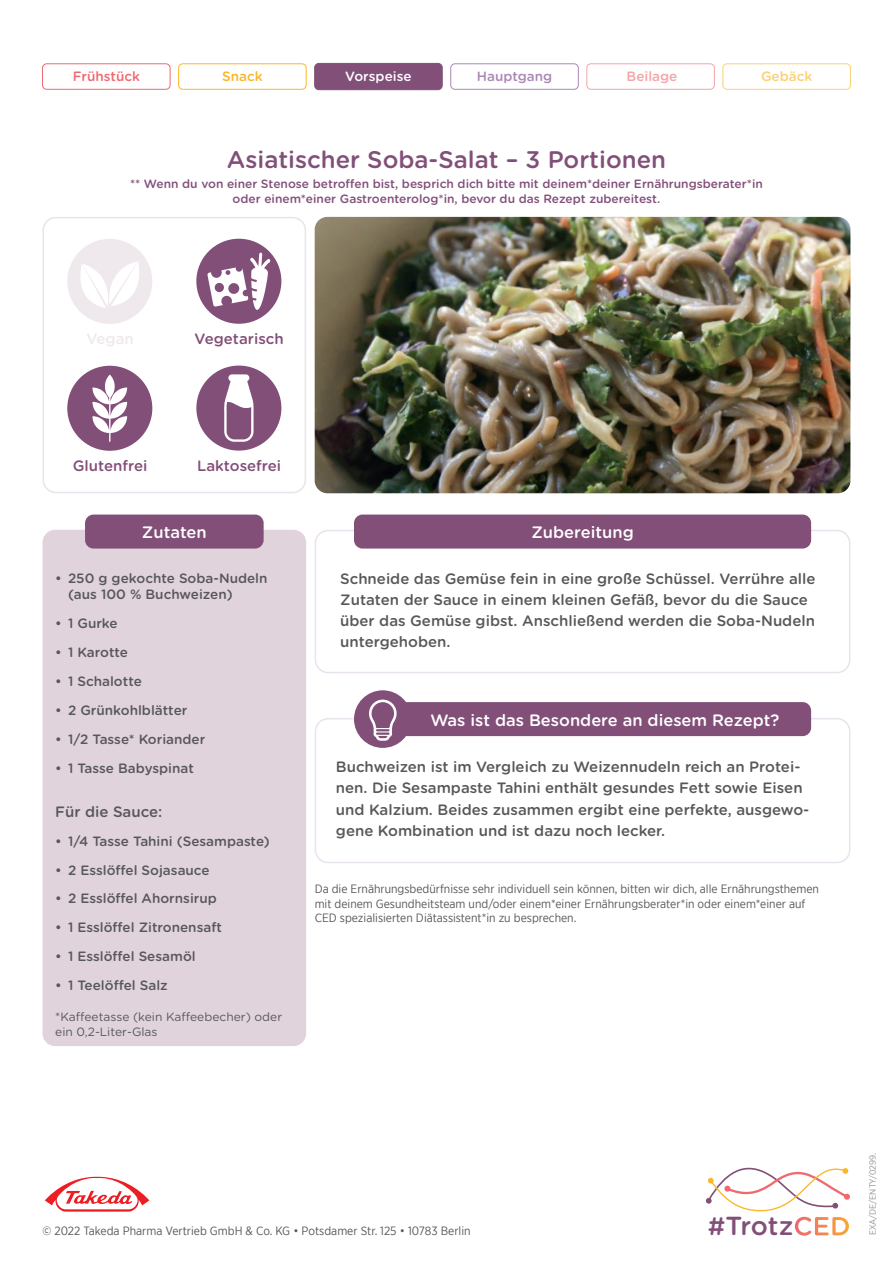
<style>
.page{position:relative;width:893px;height:1263px;background:#fff}
.page>*{position:absolute;margin:0;border:0;box-sizing:border-box;transform-origin:0 0}
.t1{font:500 26.1px "Gotham Rounded";color:#824f78}
.t2{font:500 24px "Gotham Rounded";color:#824f78}
.t3{font:500 16.5px "Gotham Rounded";color:#fff}
.t4{font:500 15px/21px "Gotham Rounded";color:#57585a}
.t5{font:500 15px "Gotham Rounded";color:#824f78}
.t6{font:500 15px "Gotham Rounded";color:#efe9ed}
.t7{font:500 13.5px/16.2px "Gotham Rounded";color:#57585a}
.t8{font:500 13.5px "Gotham Rounded";color:#ef6971}
.t9{font:500 13.5px "Gotham Rounded";color:#fff}
.t10{font:500 13.5px "Gotham Rounded";color:#ac86b6}
.t11{font:500 13.5px "Gotham Rounded";color:#f5a4a8}
.t12{font:500 13.5px "Gotham Rounded";color:#fbd174}
.t13{font:500 13.5px "Gotham Rounded";color:#fbb729}
.t14{font:12px/14.4px "Gotham Narrow";color:#57585a}
.t15{font:500 12px/14.4px "Gotham Rounded";color:#824f78;text-align:center}
.t16{font:12px/14.4px "Gotham Rounded";color:#57585a}
.t17{font:9px "Gotham Narrow";color:#939598}
.s1{font-size:25.2px}
.s2{color:#fff}
</style>
<div class="page">
<div style="left:43px;top:530px;width:263px;height:516px;background:#e1d3dc;border-radius:13px"></div>
<div style="left:43px;top:217px;width:263px;height:276px;border:2px solid #eae2ec;border-radius:13px"></div>
<div style="left:315px;top:530px;width:535px;height:143px;border:2px solid #eae2ec;border-radius:13px"></div>
<div style="left:315px;top:718px;width:535px;height:145px;border:2px solid #eae2ec;border-radius:13px"></div>
<img style="left:315px;top:217px;width:535px;height:276px">
<div style="left:85px;top:514px;width:179px;height:35px;background:#824f78;border-radius:9px"></div>
<div style="left:354px;top:514px;width:457px;height:35px;background:#824f78;border-radius:9px"></div>
<div style="left:42px;top:63px;width:128px;height:27px;border:1px solid #ef6971;border-radius:4px"></div>
<div style="left:722px;top:63px;width:129px;height:27px;border:1px solid #fbd174;border-radius:4px"></div>
<div style="left:586px;top:63px;width:129px;height:27px;border:1px solid #f5a4a8;border-radius:4px"></div>
<div style="left:450px;top:63px;width:129px;height:27px;border:1px solid #ac86b6;border-radius:4px"></div>
<div style="left:178px;top:63px;width:129px;height:27px;border:1px solid #fbb729;border-radius:4px"></div>
<div style="left:315px;top:63px;width:127px;height:27px;background:#824f78;border-radius:4px"></div>
<div style="left:314px;top:63px;width:129px;height:27px;border:1px solid #824f78;border-radius:4px"></div>
<div style="left:399px;top:702px;width:412px;height:34px;background:#824f78;border-radius:9px"></div>
<div style="left:354px;top:690px;width:58px;height:58px;background:#824f78;border-radius:50%"></div>
<svg style="left:369px;top:700px;width:28px;height:41px"></svg>
<div style="left:196px;top:239px;width:85px;height:85px;background:#824f78;border-radius:50%"></div>
<div style="left:67px;top:239px;width:85px;height:85px;background:#efe9ed;border-radius:50%"></div>
<svg style="left:71px;top:262px;width:76px;height:46px"></svg>
<svg style="left:207px;top:253px;width:63px;height:57px"></svg>
<div style="left:196px;top:366px;width:85px;height:85px;background:#824f78;border-radius:50%"></div>
<svg style="left:224px;top:374px;width:30px;height:68px"></svg>
<div style="left:67px;top:366px;width:85px;height:85px;background:#824f78;border-radius:50%"></div>
<svg style="left:92px;top:375px;width:35px;height:67px"></svg>
<svg style="left:45px;top:1176px;width:105px;height:36px"></svg>
<svg style="left:706px;top:1167px;width:144px;height:45px"></svg>
<p class="t8" style="left:73px;top:66px;width:69px">Frühstück</p>
<p class="t13" style="left:222px;top:66px;width:42px">Snack</p>
<p class="t9" style="left:345px;top:66px;width:68px">Vorspeise</p>
<p class="t10" style="left:477px;top:66px;width:77px">Hauptgang</p>
<p class="t11" style="left:627px;top:66px;width:52px">Beilage</p>
<p class="t12" style="left:761px;top:66px;width:53px">Gebäck</p>
<h2 class="t2" style="left:227px;top:142px;width:441px">Asiatischer Soba-Salat – 3 Portionen</h2>
<p class="t15" style="left:130px;top:176px;width:634px">** Wenn du von einer Stenose betroffen bist, besprich dich bitte mit deinem*deiner Ernährungsberater*in oder einem*einer Gastroenterolog*in, bevor du das Rezept zubereitest.</p>
<p class="t6" style="left:86px;top:328px;width:49px">Vegan</p>
<p class="t5" style="left:73px;top:454px;width:76px">Glutenfrei</p>
<p class="t5" style="left:195px;top:328px;width:91px">Vegetarisch</p>
<p class="t5" style="left:197px;top:454px;width:85px">Laktosefrei</p>
<p class="t3" style="left:142px;top:520px;width:66px">Zutaten</p>
<p class="t3" style="left:531px;top:520px;width:104px">Zubereitung</p>
<p class="t7" style="left:68px;top:570px;width:201px;text-indent:-13px">• 250 g gekochte Soba-Nudeln (aus 100 % Buchweizen)</p>
<p class="t7" style="left:55px;top:615px;width:64px">• 1 Gurke</p>
<p class="t7" style="left:55px;top:644px;width:74px">• 1 Karotte</p>
<p class="t7" style="left:55px;top:673px;width:88px">• 1 Schalotte</p>
<p class="t7" style="left:55px;top:702px;width:134px">• 2 Grünkohlblätter</p>
<p class="t7" style="left:55px;top:731px;width:152px">• 1/2 Tasse* Koriander</p>
<p class="t7" style="left:55px;top:760px;width:140px">• 1 Tasse Babyspinat</p>
<p class="t4" style="left:55px;top:800px;width:109px">Für die Sauce:</p>
<p class="t7" style="left:55px;top:832px;width:216px">• 1/4 Tasse Tahini (Sesampaste)</p>
<p class="t7" style="left:55px;top:861px;width:156px">• 2 Esslöffel Sojasauce</p>
<p class="t7" style="left:55px;top:890px;width:163px">• 2 Esslöffel Ahornsirup</p>
<p class="t7" style="left:55px;top:919px;width:168px">• 1 Esslöffel Zitronensaft</p>
<p class="t7" style="left:55px;top:948px;width:142px">• 1 Esslöffel Sesamöl</p>
<p class="t7" style="left:55px;top:977px;width:114px">• 1 Teelöffel Salz</p>
<p class="t16" style="left:55px;top:1009px;width:228px">*Kaffeetasse (kein Kaffeebecher) oder ein 0,2-Liter-Glas</p>
<p class="t4" style="left:340px;top:568px;width:477px">Schneide das Gemüse fein in eine große Schüssel. Verrühre alle Zutaten der Sauce in einem kleinen Gefäß, bevor du die Sauce über das Gemüse gibst. Anschließend werden die Soba-Nudeln untergehoben.</p>
<p class="t3" style="left:430px;top:708px;width:351px">Was ist das Besondere an diesem Rezept?</p>
<p class="t4" style="left:336px;top:756px;width:475px">Buchweizen ist im Vergleich zu Weizennudeln reich an Protei&shy;nen. Die Sesampaste Tahini enthält gesundes Fett sowie Eisen und Kalzium. Beides zusammen ergibt eine perfekte, ausgewo&shy;gene Kombination und ist dazu noch lecker.</p>
<p class="t14" style="left:315px;top:882px;width:506px">Da die Ernährungsbedürfnisse sehr individuell sein können, bitten wir dich, alle Ernährungsthemen mit deinem Gesundheitsteam und/oder einem*einer Ernährungsberater*in oder einem*einer auf<br>CED spezialisierten Diätassistent*in zu besprechen.</p>
<p class="t14" style="left:43px;top:1224px;width:430px">© 2022 Takeda Pharma Vertrieb GmbH &amp; Co. KG • Potsdamer Str. 125 • 10783 Berlin</p>
<h1 class="t1" style="left:708px;top:1207px;width:144px"><span class="s1">#</span>Trotz<span class="s2">CED</span></h1>
<p class="t17" style="left:867px;top:1235px;width:84px;rotate:-90deg">EXA/DE/ENTY/0299.</p>
</div>
